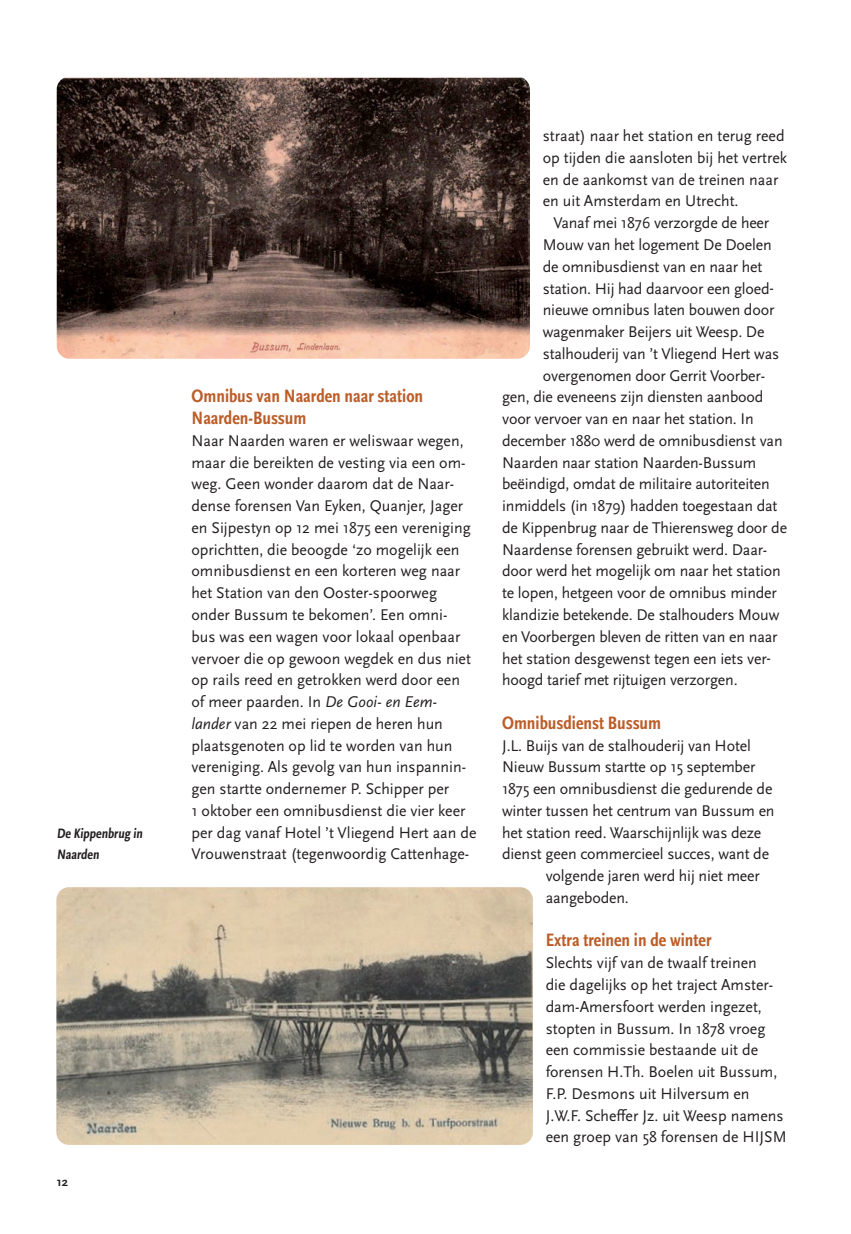
<style>
.page{position:relative;width:851px;height:1234px;background:#fff}
.page>*{position:absolute;margin:0;border:0;box-sizing:border-box;transform-origin:0 0}
.t1{font:700 condensed 18.75px/21.8px "Scala Sans Pro";color:#bb5d28}
.t2{font:16.2px/21.8px "Scala Sans Pro";letter-spacing:-.01em;color:#231f20}
.t3{font:700 condensed 14.25px/21.8px "Scala Sans Pro";color:#231f20}
.t4{font:700 12.75px "Scala Sans Pro";color:#231f20}
.s1{font-style:italic}
</style>
<div class="page">
<img style="left:56px;top:887px;width:477px;height:257px">
<img style="left:57px;top:78px;width:473px;height:280px">
<p class="t3" style="left:57px;top:822px;width:89px">De Kippenbrug in<br>Naarden</p>
<p class="t4" style="left:57px;top:1174px;width:13px">12</p>
<p class="t1" style="left:191px;top:385px;width:233px">Omnibus van Naarden naar station<br>Naarden-Bussum</p>
<p class="t2" style="left:191px;top:429px;width:286px">Naar Naarden waren er weliswaar wegen, maar die bereikten de vesting via een om&shy;weg. Geen wonder daarom dat de Naar&shy;dense forensen Van Eyken, Quanjer, Jager en Sijpestyn op 12 mei 1875 een vereniging oprichtten, die beoogde ‘zo mogelijk een omnibusdienst en een korteren weg naar het Station van den Ooster-spoorweg onder Bussum te bekomen’. Een omni-<br>bus was een wagen voor lokaal openbaar vervoer die op gewoon wegdek en dus niet op rails reed en getrokken werd door een of meer paarden. In <span class="s1">De Gooi- en Eem&shy;lander</span> van 22 mei riepen de heren hun plaatsgenoten op lid te worden van hun vereniging. Als gevolg van hun inspannin&shy;gen startte ondernemer P. Schipper per<br>1 oktober een omnibusdienst die vier keer per dag vanaf Hotel ’t Vliegend Hert aan de Vrouwenstraat (tegenwoordig Cattenhage-</p>
<p class="t2" style="left:542px;top:125px;width:246px">straat) naar het station en terug reed op tijden die aansloten bij het vertrek en de aankomst van de treinen naar en uit Amsterdam en Utrecht.</p>
<p class="t2" style="left:553px;top:212px;width:217px">Vanaf mei 1876 verzorgde de heer</p>
<p class="t2" style="left:542px;top:234px;width:230px">Mouw van het logement De Doelen</p>
<p class="t2" style="left:542px;top:255px;width:221px">de omnibusdienst van en naar het</p>
<p class="t2" style="left:542px;top:277px;width:233px">station. Hij had daarvoor een gloed-</p>
<p class="t2" style="left:542px;top:299px;width:233px">nieuwe omnibus laten bouwen door</p>
<p class="t2" style="left:542px;top:321px;width:223px">wagenmaker Beijers uit Weesp. De</p>
<p class="t2" style="left:542px;top:342px;width:238px">stalhouderij van ’t Vliegend Hert was</p>
<p class="t2" style="left:542px;top:364px;width:224px">overgenomen door Gerrit Voorber-</p>
<p class="t2" style="left:502px;top:386px;width:263px">gen, die eveneens zijn diensten aanbood</p>
<p class="t2" style="left:502px;top:408px;width:253px">voor vervoer van en naar het station. In</p>
<p class="t2" style="left:502px;top:429px;width:282px">december 1880 werd de omnibusdienst van</p>
<p class="t2" style="left:502px;top:451px;width:256px">Naarden naar station Naarden-Bussum</p>
<p class="t2" style="left:502px;top:473px;width:269px">beëindigd, omdat de militaire autoriteiten</p>
<p class="t2" style="left:502px;top:495px;width:277px">inmiddels (in 1879) hadden toegestaan dat</p>
<p class="t2" style="left:502px;top:516px;width:286px">de Kippenbrug naar de Thierensweg door de</p>
<p class="t2" style="left:502px;top:538px;width:267px">Naardense forensen gebruikt werd. Daar-</p>
<p class="t2" style="left:502px;top:560px;width:280px">door werd het mogelijk om naar het station</p>
<p class="t2" style="left:502px;top:582px;width:276px">te lopen, hetgeen voor de omnibus minder</p>
<p class="t2" style="left:502px;top:603px;width:279px">klandizie betekende. De stalhouders Mouw</p>
<p class="t2" style="left:502px;top:625px;width:277px">en Voorbergen bleven de ritten van en naar</p>
<p class="t2" style="left:502px;top:647px;width:270px">het station desgewenst tegen een iets ver-</p>
<p class="t2" style="left:502px;top:669px;width:237px">hoogd tarief met rijtuigen verzorgen.</p>
<p class="t1" style="left:502px;top:711px;width:160px">Omnibusdienst Bussum</p>
<p class="t2" style="left:502px;top:734px;width:250px">J.L. Buijs van de stalhouderij van Hotel</p>
<p class="t2" style="left:502px;top:756px;width:255px">Nieuw Bussum startte op 15 september</p>
<p class="t2" style="left:502px;top:777px;width:272px">1875 een omnibusdienst die gedurende de</p>
<p class="t2" style="left:502px;top:799px;width:274px">winter tussen het centrum van Bussum en</p>
<p class="t2" style="left:502px;top:821px;width:261px">het station reed. Waarschijnlijk was deze</p>
<p class="t2" style="left:502px;top:843px;width:268px">dienst geen commercieel succes, want de</p>
<p class="t2" style="left:545px;top:864px;width:216px">volgende jaren werd hij niet meer</p>
<p class="t2" style="left:545px;top:886px;width:85px">aangeboden.</p>
<p class="t1" style="left:545px;top:929px;width:167px">Extra treinen in de winter</p>
<p class="t2" style="left:545px;top:951px;width:242px">Slechts vijf van de twaalf treinen<br>die dagelijks op het traject Amster&shy;dam-Amersfoort werden ingezet, stopten in Bussum. In 1878 vroeg een commissie bestaande uit de forensen H.Th. Boelen uit Bussum, F.P. Desmons uit Hilversum en J.W.F. Scheffer Jz. uit Weesp namens een groep van 58 forensen de HIJSM</p>
</div>
